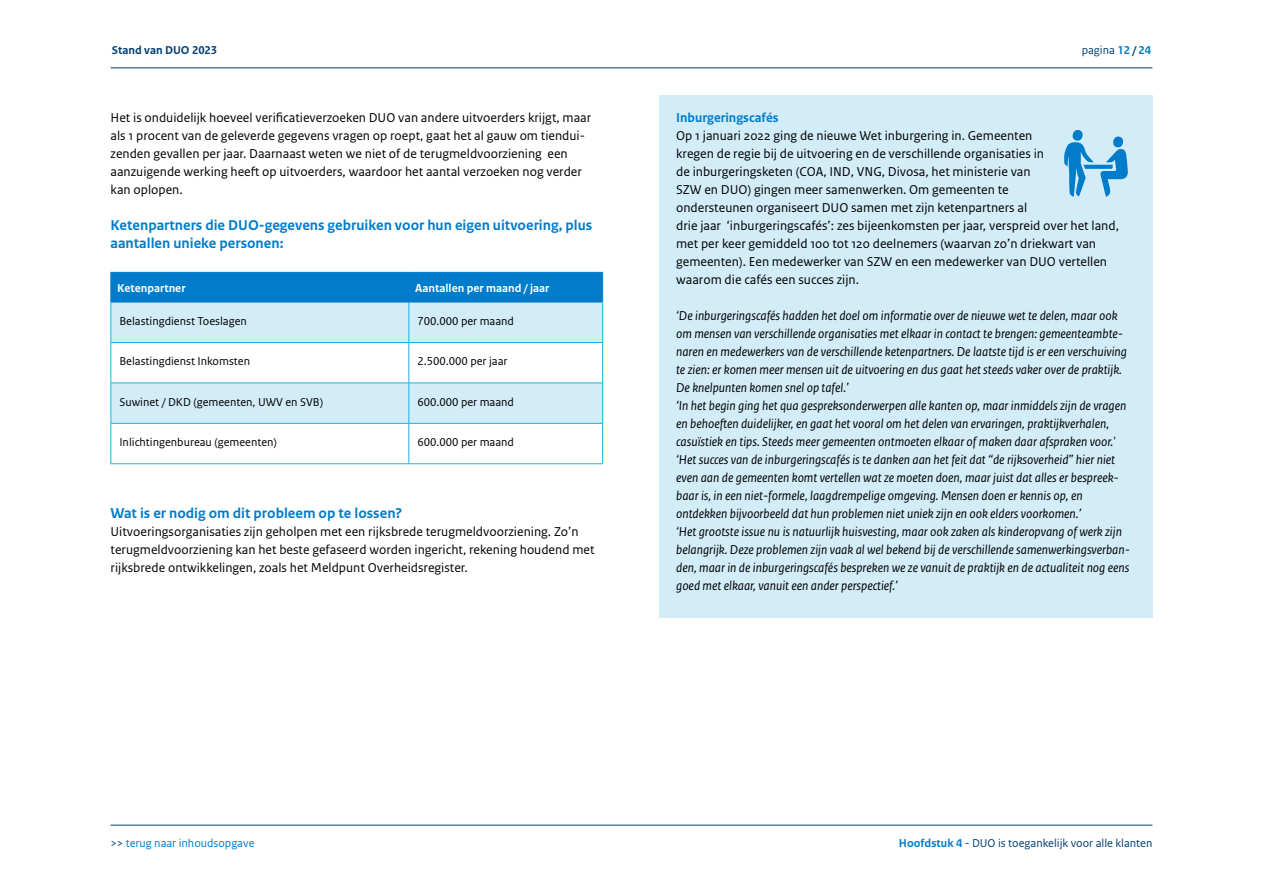
<style>
.page{position:relative;width:1263px;height:893px;background:#fff}
.page>*{position:absolute;margin:0;border:0;box-sizing:border-box;transform-origin:0 0}
.t1{font:700 15px/18px "Rijksoverheid Sans Text";color:#007ccb}
.t2{font:italic 13.5px/18px "Rijksoverheid Sans Text";color:#000}
.t3{font:13.5px/18px "Rijksoverheid Sans Text";color:#000}
.t4{font:700 13.5px "Rijksoverheid Sans Text";color:#007ccb}
.t5{font:12px "Rijksoverheid Sans Text";color:#000}
.t6{font:12px "Rijksoverheid Sans Text";color:#004075}
.t7{font:700 12px "Rijksoverheid Sans Text";color:#fff}
.t8{font:12px "Rijksoverheid Sans Text";color:#007ccb}
.t9{font:700 12px "Rijksoverheid Sans Text";color:#004075}
.s1{font-weight:700;color:#007ccb}
.s2{font-weight:700}
.s3{color:#004075}
</style>
<div class="page">
<hr style="left:111px;top:68px;width:1041px;height:1px;background:#004075">
<hr style="left:111px;top:825px;width:1041px;height:1px;background:#004075">
<svg style="left:112px;top:303px;width:490px;height:120px;fill:#d2ecf8"></svg>
<hr style="left:409px;top:302px;width:1px;height:40px;background:#1db0e0">
<hr style="left:409px;top:343px;width:1px;height:40px;background:#1db0e0">
<hr style="left:111px;top:383px;width:298px;height:1px;background:#1db0e0">
<hr style="left:409px;top:383px;width:194px;height:1px;background:#1db0e0">
<hr style="left:409px;top:383px;width:1px;height:40px;background:#1db0e0">
<hr style="left:111px;top:423px;width:298px;height:1px;background:#1db0e0">
<hr style="left:409px;top:423px;width:194px;height:1px;background:#1db0e0">
<hr style="left:409px;top:424px;width:1px;height:39px;background:#1db0e0">
<hr style="left:111px;top:342px;width:298px;height:1px;background:#1db0e0">
<hr style="left:409px;top:342px;width:194px;height:1px;background:#1db0e0">
<div style="left:111px;top:272px;width:492px;height:30px;background:#007ccb"></div>
<hr style="left:111px;top:302px;width:298px;height:1px;background:#007ccb">
<hr style="left:409px;top:302px;width:194px;height:1px;background:#007ccb">
<hr style="left:111px;top:302px;width:1px;height:40px;background:#1db0e0">
<hr style="left:602px;top:302px;width:1px;height:40px;background:#1db0e0">
<hr style="left:111px;top:343px;width:1px;height:40px;background:#1db0e0">
<hr style="left:602px;top:343px;width:1px;height:40px;background:#1db0e0">
<hr style="left:111px;top:383px;width:1px;height:40px;background:#1db0e0">
<hr style="left:602px;top:383px;width:1px;height:40px;background:#1db0e0">
<hr style="left:111px;top:424px;width:1px;height:39px;background:#1db0e0">
<hr style="left:602px;top:424px;width:1px;height:39px;background:#1db0e0">
<hr style="left:111px;top:463px;width:298px;height:1px;background:#1db0e0">
<hr style="left:409px;top:463px;width:194px;height:1px;background:#1db0e0">
<div style="left:659px;top:95px;width:493px;height:523px;background:#d2ecf8"></div>
<svg style="left:1064px;top:129px;width:64px;height:68px"></svg>
<p class="t9" style="left:112px;top:43px;width:107px">Stand van DUO 2023</p>
<p class="t6" style="left:1082px;top:43px;width:71px">pagina <span class="s1">12</span> <span class="s2">/</span> <span class="s1">24</span></p>
<p class="t3" style="left:111px;top:109px;width:482px">Het is onduidelijk hoeveel verificatieverzoeken DUO van andere uitvoerders krijgt, maar als 1 procent van de geleverde gegevens vragen op roept, gaat het al gauw om tiendui&shy;zenden gevallen per jaar. Daarnaast weten we niet of de terugmeldvoorziening een aanzuigende werking heeft op uitvoerders, waardoor het aantal verzoeken nog verder kan oplopen.</p>
<p class="t1" style="left:111px;top:216px;width:483px">Ketenpartners die DUO-gegevens gebruiken voor hun eigen uitvoering, plus aantallen unieke personen:</p>
<p class="t7" style="left:117px;top:281px;width:70px">Ketenpartner</p>
<p class="t7" style="left:415px;top:281px;width:136px">Aantallen per maand / jaar</p>
<p class="t5" style="left:119px;top:314px;width:129px">Belastingdienst Toeslagen</p>
<p class="t5" style="left:417px;top:314px;width:98px">700.000 per maand</p>
<p class="t5" style="left:119px;top:355px;width:132px">Belastingdienst Inkomsten</p>
<p class="t5" style="left:417px;top:355px;width:92px">2.500.000 per jaar</p>
<p class="t5" style="left:119px;top:395px;width:205px">Suwinet / DKD (gemeenten, UWV en SVB)</p>
<p class="t5" style="left:417px;top:395px;width:98px">600.000 per maand</p>
<p class="t5" style="left:119px;top:435px;width:159px">Inlichtingenbureau (gemeenten)</p>
<p class="t5" style="left:417px;top:435px;width:98px">600.000 per maand</p>
<p class="t1" style="left:111px;top:504px;width:293px">Wat is er nodig om dit probleem op te lossen?</p>
<p class="t3" style="left:111px;top:523px;width:485px">Uitvoeringsorganisaties zijn geholpen met een rijksbrede terugmeldvoorziening. Zo’n terugmeldvoorziening kan het beste gefaseerd worden ingericht, rekening houdend met rijksbrede ontwikkelingen, zoals het Meldpunt Overheidsregister.</p>
<p class="t4" style="left:676px;top:110px;width:104px">Inburgeringscafés</p>
<p class="t3" style="left:676px;top:127px;width:444px">Op 1 januari 2022 ging de nieuwe Wet inburgering in. Gemeenten<br>kregen de regie bij de uitvoering en de verschillende organisaties in<br>de inburgeringsketen (COA, IND, VNG, Divosa, het ministerie van<br>SZW en DUO) gingen meer samenwerken. Om gemeenten te<br>ondersteunen organiseert DUO samen met zijn ketenpartners al<br>drie jaar ‘inburgeringscafés’: zes bijeenkomsten per jaar, verspreid over het land, met per keer gemiddeld 100 tot 120 deelnemers (waarvan zo’n driekwart van gemeenten). Een medewerker van SZW en een medewerker van DUO vertellen waarom die cafés een succes zijn.</p>
<p class="t2" style="left:676px;top:307px;width:455px">‘De inburgeringscafés hadden het doel om informatie over de nieuwe wet te delen, maar ook om mensen van verschillende organisaties met elkaar in contact te brengen: gemeenteambte&shy;naren en medewerkers van de verschillende ketenpartners. De laatste tijd is er een verschuiving te zien: er komen meer mensen uit de uitvoering en dus gaat het steeds vaker over de praktijk.<br>De knelpunten komen snel op tafel.’<br>‘In het begin ging het qua gespreksonderwerpen alle kanten op, maar inmiddels zijn de vragen en behoeften duidelijker, en gaat het vooral om het delen van ervaringen, praktijkverhalen, casuïstiek en tips. Steeds meer gemeenten ontmoeten elkaar of maken daar afspraken voor.' ‘Het succes van de inburgeringscafés is te danken aan het feit dat “de rijksoverheid” hier niet even aan de gemeenten komt vertellen wat ze moeten doen, maar juist dat alles er bespreek&shy;baar is, in een niet-formele, laagdrempelige omgeving. Mensen doen er kennis op, en ontdekken bijvoorbeeld dat hun problemen niet uniek zijn en ook elders voorkomen.’<br>‘Het grootste issue nu is natuurlijk huisvesting, maar ook zaken als kinderopvang of werk zijn belangrijk. Deze problemen zijn vaak al wel bekend bij de verschillende samenwerkingsverban&shy;den, maar in de inburgeringscafés bespreken we ze vanuit de praktijk en de actualiteit nog eens goed met elkaar, vanuit een ander perspectief.’</p>
<p class="t8" style="left:111px;top:837px;width:145px"><span class="s3">&gt;&gt;</span> terug naar inhoudsopgave</p>
<p class="t6" style="left:899px;top:837px;width:255px"><span class="s1">Hoofdstuk 4</span> - DUO is toegankelijk voor alle klanten</p>
</div>
